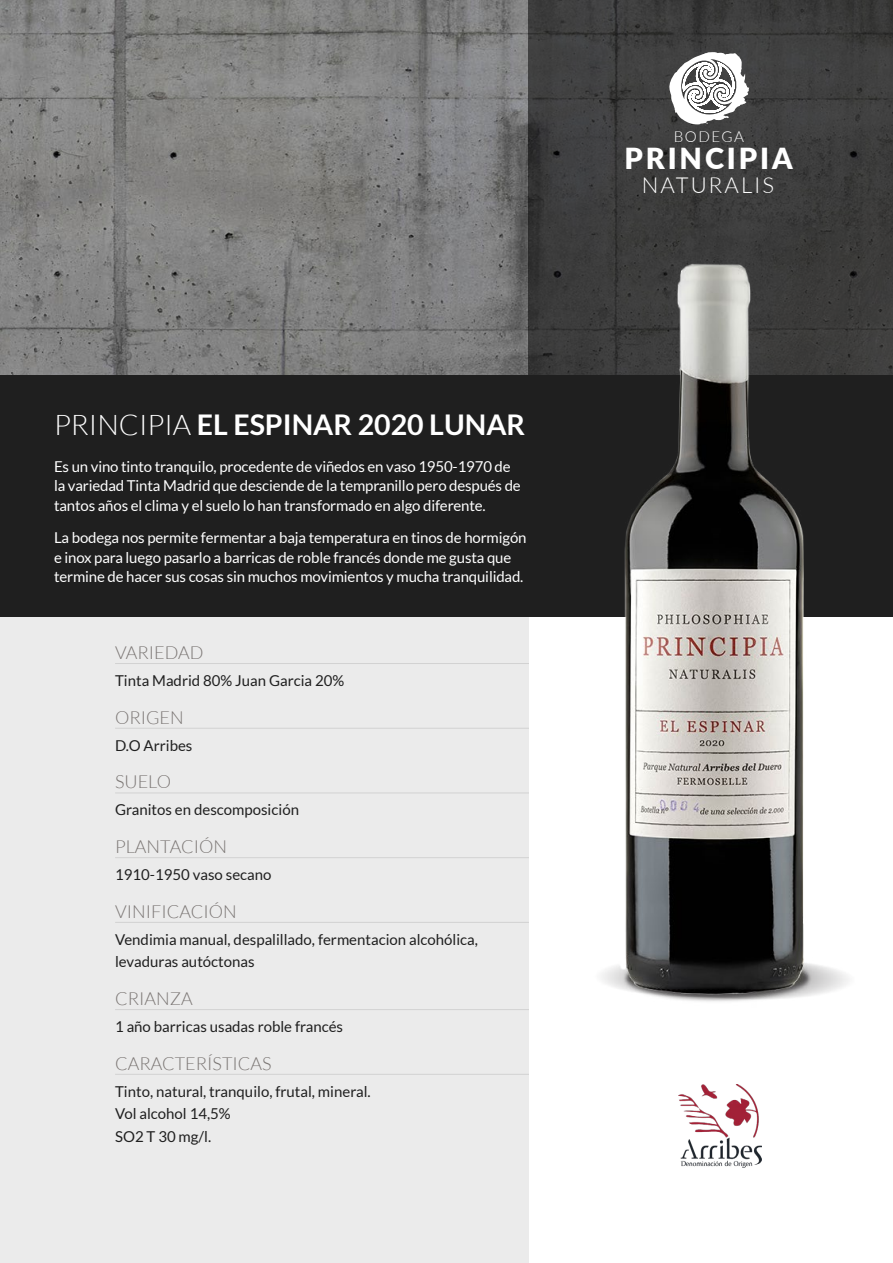
<style>
.page{position:relative;width:893px;height:1263px;background:#fff}
.page>*{position:absolute;margin:0;border:0;box-sizing:border-box;transform-origin:0 0}
.t1{font:900 28.95px "Lato";letter-spacing:.1em;color:#fff}
.Título{font:700 28.5px "Lato";color:#fff}
.t2{font:300 22.05px "Lato";letter-spacing:.1em;color:#fff}
.Subtítulo{font:300 18px "Lato";color:#7a7573}
.t3{font:300 15.15px "Lato";letter-spacing:.1em;color:#fff}
.Texto_general{font:15px/19.5px "Lato";letter-spacing:-.01em;color:#fff}
.Texto_ficha{font:15px/22.5px "Lato";color:#1f1f1f}
.s1{font-weight:300}
</style>
<div class="page">
<div style="left:0;top:614px;width:529px;height:648px;background:#ebebeb"></div>
<div style="left:0;top:374px;width:893px;height:243px;background:#1f1f1f"></div>
<img style="left:0;top:0;width:529px;height:374px">
<hr style="left:115px;top:663px;width:414px;height:1px;background:#d2d2d2">
<hr style="left:115px;top:728px;width:414px;height:1px;background:#d2d2d2">
<hr style="left:115px;top:793px;width:414px;height:1px;background:#d2d2d2">
<hr style="left:115px;top:857px;width:414px;height:1px;background:#d2d2d2">
<hr style="left:115px;top:922px;width:414px;height:1px;background:#d2d2d2">
<hr style="left:115px;top:1009px;width:414px;height:1px;background:#d2d2d2">
<hr style="left:115px;top:1074px;width:414px;height:1px;background:#d2d2d2">
<img style="left:678px;top:1085px;width:84px;height:83px">
<svg style="left:529px;top:0;width:364px;height:154px;background:#3d3d3e"></svg>
<svg style="left:668px;top:52px;width:81px;height:72px"></svg>
<img style="left:516px;top:154px;width:377px;height:848px">
<p class="Título" style="left:54px;top:409px;width:473px"><span class="s1">PRINCIPIA</span> EL ESPINAR 2020 LUNAR</p>
<p class="Texto_general" style="left:54px;top:457px;width:468px">Es un vino tinto tranquilo, procedente de viñedos en vaso 1950-1970 de la variedad Tinta Madrid que desciende de la tempranillo pero después de tantos años el clima y el suelo lo han transformado en algo diferente.</p>
<p class="Texto_general" style="left:54px;top:528px;width:474px">La bodega nos permite fermentar a baja temperatura en tinos de hormigón e inox para luego pasarlo a barricas de roble francés donde me gusta que termine de hacer sus cosas sin muchos movimientos y mucha tranquilidad.</p>
<p class="Subtítulo" style="left:115px;top:643px;width:90px">VARIEDAD</p>
<p class="Texto_ficha" style="left:115px;top:669px;width:231px">Tinta Madrid 80% Juan Garcia 20%</p>
<p class="Subtítulo" style="left:115px;top:708px;width:70px">ORIGEN</p>
<p class="Texto_ficha" style="left:115px;top:734px;width:79px">D.O Arribes</p>
<p class="Subtítulo" style="left:115px;top:772px;width:58px">SUELO</p>
<p class="Texto_ficha" style="left:115px;top:798px;width:185px">Granitos en descomposición</p>
<p class="Subtítulo" style="left:115px;top:837px;width:113px">PLANTACIÓN</p>
<p class="Texto_ficha" style="left:115px;top:863px;width:158px">1910-1950 vaso secano</p>
<p class="Subtítulo" style="left:115px;top:902px;width:123px">VINIFICACIÓN</p>
<p class="Texto_ficha" style="left:115px;top:928px;width:364px">Vendimia manual, despalillado, fermentacion alcohólica, levaduras autóctonas</p>
<p class="Subtítulo" style="left:115px;top:989px;width:79px">CRIANZA</p>
<p class="Texto_ficha" style="left:115px;top:1015px;width:230px">1 año barricas usadas roble francés</p>
<p class="Subtítulo" style="left:115px;top:1054px;width:158px">CARACTERÍSTICAS</p>
<p class="Texto_ficha" style="left:115px;top:1080px;width:257px">Tinto, natural, tranquilo, frutal, mineral.<br>Vol alcohol 14,5%<br>SO2 T 30 mg/l.</p>
<p class="t3" style="left:674px;top:126px;width:72px">BODEGA</p>
<p class="t1" style="left:624px;top:137px;width:170px">PRINCIPIA</p>
<p class="t2" style="left:642px;top:170px;width:134px">NATURALIS</p>
</div>
